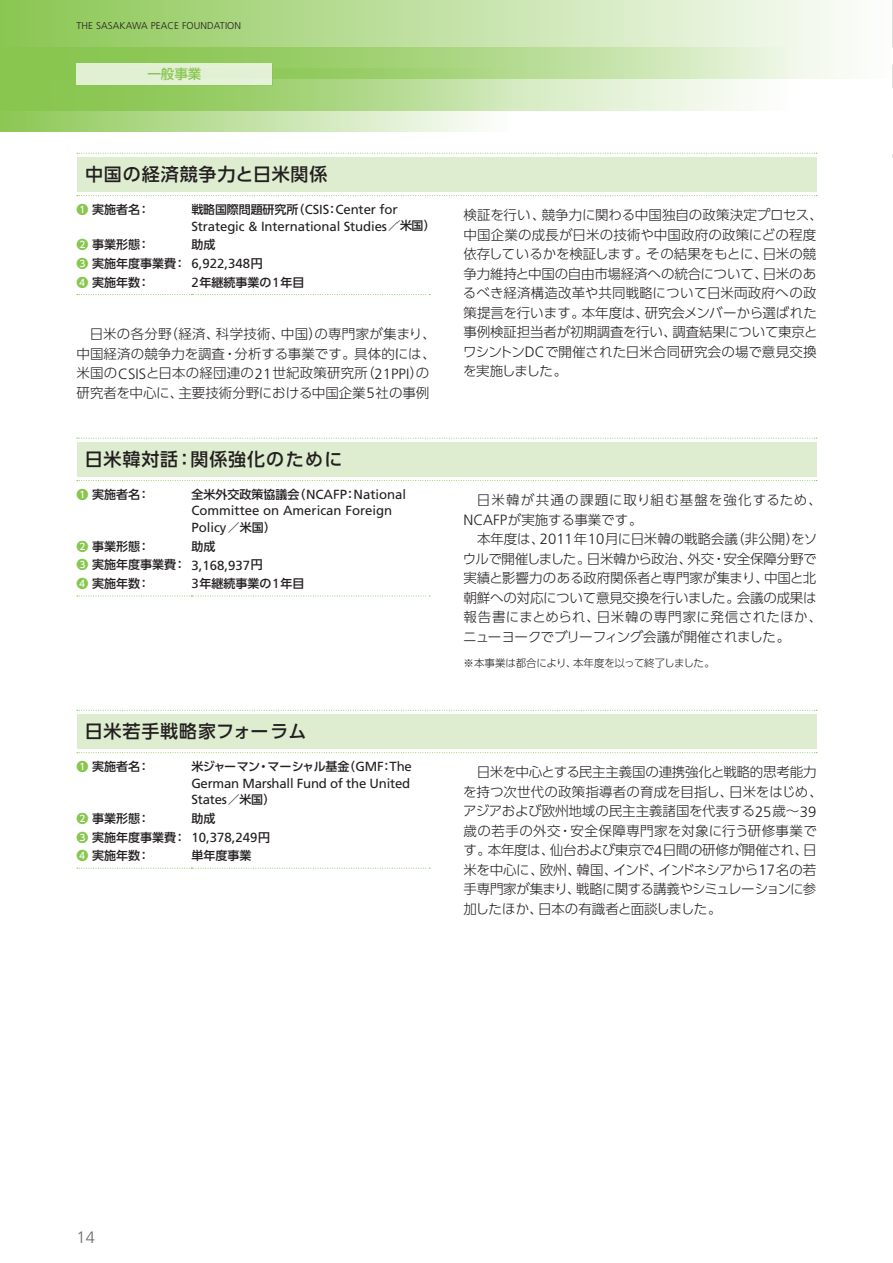
<style>
.page{position:relative;width:893px;height:1263px;background:#fff}
.page>*{position:absolute;margin:0;border:0;box-sizing:border-box;transform-origin:0 0}
.t1{font:500 18px "UD Shin Go Pro";letter-spacing:.05em;color:#231f20}
.t2{font:300 16.5px "Frutiger";color:#6c6d70}
.t3{font:300 13.5px/19.5px "UD Shin Go Pro";letter-spacing:-.005em;color:#231f20}
.t4{font:300 13.5px/19.5px "UD Shin Go Pro";letter-spacing:.06em;color:#231f20}
.t5{font:500 13.5px "UD Shin Go Pro";color:#89c650}
.t6{font:13.2px/16.5px "Frutiger";letter-spacing:-.01em;color:#231f20}
.t7{font:500 12px/18.8px "UD Shin Go Pro";color:#231f20}
.t8{font:500 12px "UD Shin Go Pro";letter-spacing:-.035em;color:#231f20}
.t9{font:300 10.5px "UD Shin Go Pro";letter-spacing:-.025em;color:#231f20}
.t10{font:300 9.9px "Frutiger";letter-spacing:.01em;color:#231f20}
.s1{color:#89c650}
.s2{font-family:"UD Shin Go Pro";font-weight:500;font-size:12px}
.s3{font-family:"Frutiger";font-weight:400;font-size:13.2px}
.s4{font-family:"Frutiger";font-size:14.85px}
.s5{font-family:"UD Shin Go Pro";font-weight:500;font-size:12px;color:#89c650}
</style>
<div class="page">
<svg style="left:510px;top:79px;width:238px;height:32px"></svg>
<svg style="left:0;top:79px;width:510px;height:53px"></svg>
<svg style="left:0;top:0;width:847px;height:79px"></svg>
<div style="left:77px;top:64px;width:195px;height:21px;background:#e2f0d4"></div>
<div style="left:77px;top:157px;width:739px;height:34px;background:#deedd0"></div>
<svg style="left:77px;top:153px;width:740px;height:1px"></svg>
<svg style="left:77px;top:195px;width:740px;height:1px"></svg>
<div style="left:77px;top:442px;width:739px;height:34px;background:#deedd0"></div>
<svg style="left:77px;top:438px;width:740px;height:1px"></svg>
<svg style="left:77px;top:480px;width:740px;height:1px"></svg>
<div style="left:77px;top:714px;width:739px;height:34px;background:#deedd0"></div>
<svg style="left:77px;top:710px;width:740px;height:1px"></svg>
<svg style="left:77px;top:752px;width:740px;height:1px"></svg>
<svg style="left:77px;top:294px;width:353px;height:1px"></svg>
<svg style="left:77px;top:596px;width:353px;height:1px"></svg>
<svg style="left:77px;top:868px;width:353px;height:1px"></svg>
<svg style="left:892px;top:0;width:1px;height:158px"></svg>
<p class="t10" style="left:77px;top:20px;width:166px">THE SASAKAWA PEACE FOUNDATION</p>
<p class="t5" style="left:147px;top:63px;width:55px">一般事業</p>
<h1 class="t1" style="left:85px;top:160px;width:244px">中国の経済競争力と日米関係</h1>
<p class="t7" style="left:77px;top:200px;width:75px"><span class="s1">❶</span> 実施者名：</p>
<p class="t6" style="left:191px;top:201px;width:246px"><span class="s2">戦略国際問題研究所（</span>CSIS<span class="s2">：</span>Center for<br>Strategic &amp; International Studies<span class="s2">／米国）</span></p>
<p class="t7" style="left:77px;top:235px;width:75px"><span class="s1">❷</span> 事業形態：</p>
<p class="t7" style="left:77px;top:235px;width:188px;text-indent:115px">助成<br><span class="s1">❸</span> 実施年度事業費： <span class="s3">6,922,348</span>円<br><span class="s1">❹</span> 実施年数：</p>
<p class="t7" style="left:191px;top:272px;width:115px"><span class="s3">2</span>年継続事業の<span class="s3">1</span>年目</p>
<p class="t3" style="left:76px;top:324px;width:361px;text-indent:13px">日米の各分野（経済、科学技術、中国）の専門家が集まり、中国経済の競争力を調査・分析する事業です。具体的には、米国の<span class="s4">CSIS</span>と日本の経団連の<span class="s4">21</span>世紀政策研究所（<span class="s4">21PPI</span>）の研究者を中心に、主要技術分野における中国企業<span class="s4">5</span>社の事例</p>
<h1 class="t1" style="left:85px;top:445px;width:259px">日米韓対話：関係強化のために</h1>
<p class="t7" style="left:77px;top:484px;width:75px"><span class="s1">❶</span> 実施者名：</p>
<p class="t6" style="left:191px;top:486px;width:216px"><span class="s2">全米外交政策協議会（</span>NCAFP<span class="s2">：</span>National<br>Committee on American Foreign<br>Policy<span class="s2">／米国）</span></p>
<p class="t7" style="left:77px;top:536px;width:75px"><span class="s1">❷</span> 事業形態：</p>
<p class="t7" style="left:77px;top:536px;width:188px;text-indent:115px">助成<br><span class="s1">❸</span> 実施年度事業費： <span class="s3">3,168,937</span>円<br><span class="s1">❹</span> 実施年数：</p>
<p class="t7" style="left:191px;top:574px;width:115px"><span class="s3">3</span>年継続事業の<span class="s3">1</span>年目</p>
<h1 class="t1" style="left:85px;top:717px;width:223px">日米若手戦略家フォーラム</h1>
<p class="t7" style="left:77px;top:757px;width:75px"><span class="s1">❶</span> 実施者名：</p>
<p class="t8" style="left:191px;top:757px;width:222px">米ジャーマン・マーシャル基金（<span class="s3">GMF</span>：<span class="s3">The</span></p>
<p class="t6" style="left:191px;top:775px;width:220px">German Marshall Fund of the United<br>States<span class="s2">／米国）</span></p>
<p class="t7" style="left:77px;top:808px;width:75px"><span class="s1">❷</span> 事業形態：</p>
<p class="t7" style="left:191px;top:808px;width:25px">助成</p>
<p class="t6" style="left:77px;top:829px;width:195px"><span class="s5">❸</span> <span class="s2">実施年度事業費：</span> 10,378,249<span class="s2">円</span></p>
<p class="t7" style="left:77px;top:846px;width:75px"><span class="s1">❹</span> 実施年数：</p>
<p class="t7" style="left:191px;top:846px;width:61px">単年度事業</p>
<p class="t3" style="left:463px;top:205px;width:362px">検証を行い、競争力に関わる中国独自の政策決定プロセス、中国企業の成長が日米の技術や中国政府の政策にどの程度依存しているかを検証します。その結果をもとに、日米の競争力維持と中国の自由市場経済への統合について、日米のあるべき経済構造改革や共同戦略について日米両政府への政策提言を行います。本年度は、研究会メンバーから選ばれた事例検証担当者が初期調査を行い、調査結果について東京とワシントン<span class="s4">DC</span>で開催された日米合同研究会の場で意見交換を実施しました。</p>
<p class="t4" style="left:463px;top:490px;width:360px;text-indent:13px">日米韓が共通の課題に取り組む基盤を強化するため、<br><span class="s4">NCAFP</span>が実施する事業です。</p>
<p class="t3" style="left:463px;top:529px;width:361px;text-indent:14px">本年度は、<span class="s4">2011</span>年<span class="s4">10</span>月に日米韓の戦略会議（非公開）をソウルで開催しました。日米韓から政治、外交・安全保障分野で実績と影響力のある政府関係者と専門家が集まり、中国と北朝鮮への対応について意見交換を行いました。会議の成果は報告書にまとめられ、日米韓の専門家に発信されたほか、ニューヨークでブリーフィング会議が開催されました。</p>
<p class="t9" style="left:463px;top:655px;width:253px">※本事業は都合により、本年度を以って終了しました。</p>
<p class="t3" style="left:463px;top:762px;width:361px;text-indent:14px">日米を中心とする民主主義国の連携強化と戦略的思考能力を持つ次世代の政策指導者の育成を目指し、日米をはじめ、アジアおよび欧州地域の民主主義諸国を代表する<span class="s4">25</span>歳～<span class="s4">39</span>歳の若手の外交・安全保障専門家を対象に行う研修事業です。本年度は、仙台および東京で<span class="s4">4</span>日間の研修が開催され、日米を中心に、欧州、韓国、インド、インドネシアから<span class="s4">17</span>名の若手専門家が集まり、戦略に関する講義やシミュレーションに参加したほか、日本の有識者と面談しました。</p>
<p class="t2" style="left:77px;top:1228px;width:20px">14</p>
</div>
